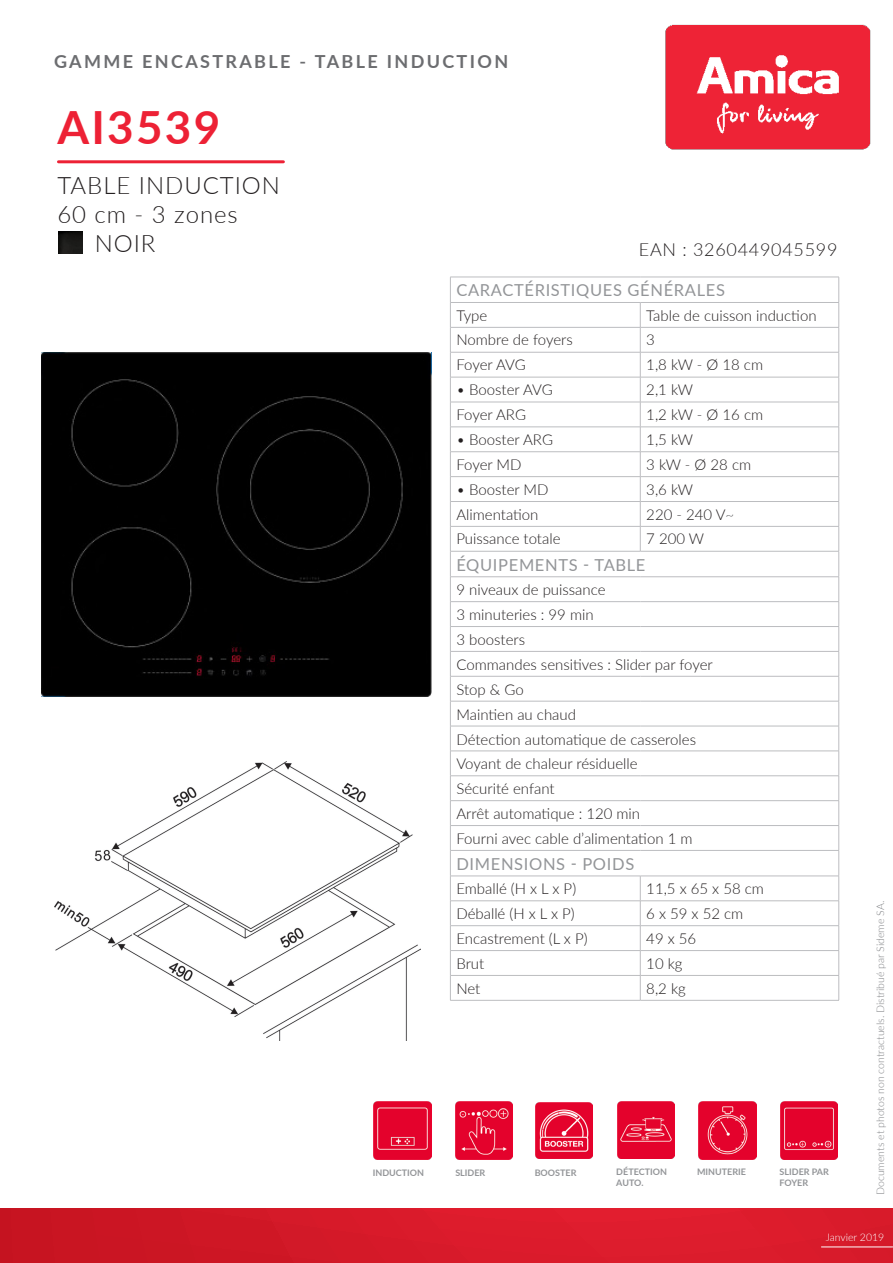
<style>
.page{position:relative;width:893px;height:1263px;background:#fff}
.page>*{position:absolute;margin:0;border:0;box-sizing:border-box;transform-origin:0 0}
.t1{font:700 45.75px "Lato";letter-spacing:.05em;color:#ed2135}
.t2{font:300 24px "Lato";letter-spacing:.04em;color:#231f20}
.t3{font:700 18px "Lato";letter-spacing:.13em;color:#6c6d70}
.t4{font:300 18px "Lato";letter-spacing:.04em;color:#231f20}
.t5{font:16.5px "Lato";letter-spacing:.04em;color:#939598}
.t6{font:300 15px "Lato";color:#231f20}
.t7{font:300 10.5px "Lato";color:#808285}
.t8{font:300 10.5px "Lato";color:#fff}
.t9{font:700 9px "Lato";color:#939598}
.s1{color:#57585a}
</style>
<div class="page">
<div style="left:0;top:1209px;width:893px;height:54px;background:linear-gradient(to right,#ca1422,#e21f30)"></div>
<img style="left:665px;top:24px;width:206px;height:126px">
<hr style="left:58px;top:160px;width:225px;height:3px;background:#ed2135">
<hr style="left:821px;top:1246px;width:72px;height:1px;background:#fff">
<hr style="left:450px;top:876px;width:190px;height:1px;background:#bcbdc0">
<hr style="left:640px;top:876px;width:199px;height:1px;background:#bcbdc0">
<hr style="left:450px;top:900px;width:190px;height:1px;background:#bcbdc0">
<hr style="left:640px;top:900px;width:199px;height:1px;background:#bcbdc0">
<hr style="left:450px;top:925px;width:190px;height:1px;background:#bcbdc0">
<hr style="left:640px;top:925px;width:199px;height:1px;background:#bcbdc0">
<hr style="left:450px;top:950px;width:190px;height:1px;background:#bcbdc0">
<hr style="left:640px;top:950px;width:199px;height:1px;background:#bcbdc0">
<hr style="left:450px;top:975px;width:190px;height:1px;background:#bcbdc0">
<hr style="left:640px;top:975px;width:199px;height:1px;background:#bcbdc0">
<svg style="left:640px;top:876px;width:1px;height:124px"></svg>
<hr style="left:450px;top:1000px;width:190px;height:1px;background:#bcbdc0">
<hr style="left:640px;top:1000px;width:199px;height:1px;background:#bcbdc0">
<hr style="left:450px;top:277px;width:190px;height:1px;background:#bcbdc0">
<hr style="left:640px;top:277px;width:199px;height:1px;background:#bcbdc0">
<hr style="left:450px;top:302px;width:190px;height:1px;background:#bcbdc0">
<hr style="left:640px;top:302px;width:199px;height:1px;background:#bcbdc0">
<svg style="left:640px;top:303px;width:1px;height:248px"></svg>
<svg style="left:838px;top:277px;width:1px;height:723px"></svg>
<hr style="left:450px;top:327px;width:190px;height:1px;background:#bcbdc0">
<hr style="left:640px;top:327px;width:199px;height:1px;background:#bcbdc0">
<hr style="left:450px;top:352px;width:190px;height:1px;background:#bcbdc0">
<hr style="left:640px;top:352px;width:199px;height:1px;background:#bcbdc0">
<hr style="left:450px;top:377px;width:190px;height:1px;background:#bcbdc0">
<hr style="left:640px;top:377px;width:199px;height:1px;background:#bcbdc0">
<hr style="left:450px;top:402px;width:190px;height:1px;background:#bcbdc0">
<hr style="left:640px;top:402px;width:199px;height:1px;background:#bcbdc0">
<hr style="left:450px;top:427px;width:190px;height:1px;background:#bcbdc0">
<hr style="left:640px;top:427px;width:199px;height:1px;background:#bcbdc0">
<hr style="left:450px;top:451px;width:190px;height:1px;background:#bcbdc0">
<hr style="left:640px;top:451px;width:199px;height:1px;background:#bcbdc0">
<hr style="left:450px;top:476px;width:190px;height:1px;background:#bcbdc0">
<hr style="left:640px;top:476px;width:199px;height:1px;background:#bcbdc0">
<hr style="left:450px;top:501px;width:190px;height:1px;background:#bcbdc0">
<hr style="left:640px;top:501px;width:199px;height:1px;background:#bcbdc0">
<hr style="left:450px;top:526px;width:190px;height:1px;background:#bcbdc0">
<hr style="left:640px;top:526px;width:199px;height:1px;background:#bcbdc0">
<hr style="left:450px;top:551px;width:190px;height:1px;background:#bcbdc0">
<hr style="left:640px;top:551px;width:199px;height:1px;background:#bcbdc0">
<hr style="left:450px;top:576px;width:190px;height:1px;background:#bcbdc0">
<hr style="left:640px;top:576px;width:199px;height:1px;background:#bcbdc0">
<hr style="left:450px;top:601px;width:190px;height:1px;background:#bcbdc0">
<hr style="left:640px;top:601px;width:199px;height:1px;background:#bcbdc0">
<hr style="left:450px;top:626px;width:190px;height:1px;background:#bcbdc0">
<hr style="left:640px;top:626px;width:199px;height:1px;background:#bcbdc0">
<hr style="left:450px;top:651px;width:190px;height:1px;background:#bcbdc0">
<hr style="left:640px;top:651px;width:199px;height:1px;background:#bcbdc0">
<hr style="left:450px;top:676px;width:190px;height:1px;background:#bcbdc0">
<hr style="left:640px;top:676px;width:199px;height:1px;background:#bcbdc0">
<hr style="left:450px;top:701px;width:190px;height:1px;background:#bcbdc0">
<hr style="left:640px;top:701px;width:199px;height:1px;background:#bcbdc0">
<hr style="left:450px;top:726px;width:190px;height:1px;background:#bcbdc0">
<hr style="left:640px;top:726px;width:199px;height:1px;background:#bcbdc0">
<hr style="left:450px;top:751px;width:190px;height:1px;background:#bcbdc0">
<hr style="left:640px;top:751px;width:199px;height:1px;background:#bcbdc0">
<hr style="left:450px;top:775px;width:190px;height:1px;background:#bcbdc0">
<hr style="left:640px;top:775px;width:199px;height:1px;background:#bcbdc0">
<hr style="left:450px;top:800px;width:190px;height:1px;background:#bcbdc0">
<hr style="left:640px;top:800px;width:199px;height:1px;background:#bcbdc0">
<hr style="left:450px;top:825px;width:190px;height:1px;background:#bcbdc0">
<svg style="left:450px;top:278px;width:1px;height:722px"></svg>
<hr style="left:640px;top:825px;width:199px;height:1px;background:#bcbdc0">
<hr style="left:450px;top:850px;width:190px;height:1px;background:#bcbdc0">
<hr style="left:640px;top:850px;width:199px;height:1px;background:#bcbdc0">
<img style="left:374px;top:1102px;width:57px;height:57px">
<img style="left:455px;top:1102px;width:58px;height:57px">
<img style="left:54px;top:761px;width:367px;height:279px">
<img style="left:536px;top:1102px;width:56px;height:57px">
<img style="left:618px;top:1102px;width:56px;height:56px">
<img style="left:780px;top:1102px;width:58px;height:57px">
<img style="left:59px;top:232px;width:24px;height:22px">
<div style="left:41px;top:352px;width:391px;height:344px;background:#000"></div>
<img style="left:699px;top:1102px;width:57px;height:57px">
<p class="t3" style="left:54px;top:49px;width:456px">GAMME ENCASTRABLE - TABLE INDUCTION</p>
<p class="t1" style="left:57px;top:94px;width:164px">AI3539</p>
<p class="t2" style="left:57px;top:169px;width:224px">TABLE INDUCTION</p>
<p class="t2" style="left:57px;top:198px;width:182px">60 cm - 3 zones</p>
<p class="t2" style="left:95px;top:227px;width:62px">NOIR</p>
<p class="t4" style="left:639px;top:237px;width:200px">EAN : 3260449045599</p>
<p class="t5" style="left:456px;top:278px;width:270px">CARACTÉRISTIQUES GÉNÉRALES</p>
<p class="t6" style="left:456px;top:305px;width:32px">Type</p>
<p class="t6" style="left:646px;top:305px;width:172px">Table de cuisson induction</p>
<p class="t6" style="left:456px;top:330px;width:118px">Nombre de foyers</p>
<p class="t6" style="left:646px;top:330px;width:10px">3</p>
<p class="t6" style="left:456px;top:354px;width:71px">Foyer AVG</p>
<p class="t6" style="left:646px;top:354px;width:118px">1,8 kW - Ø 18 cm</p>
<p class="t6" style="left:456px;top:379px;width:98px">• Booster AVG</p>
<p class="t6" style="left:646px;top:379px;width:48px">2,1 kW</p>
<p class="t6" style="left:456px;top:404px;width:71px">Foyer ARG</p>
<p class="t6" style="left:646px;top:404px;width:118px">1,2 kW - Ø 16 cm</p>
<p class="t6" style="left:456px;top:429px;width:98px">• Booster ARG</p>
<p class="t6" style="left:646px;top:429px;width:48px">1,5 kW</p>
<p class="t6" style="left:456px;top:454px;width:67px">Foyer MD</p>
<p class="t6" style="left:646px;top:454px;width:106px">3 kW - Ø 28 cm</p>
<p class="t6" style="left:456px;top:479px;width:94px">• Booster MD</p>
<p class="t6" style="left:646px;top:479px;width:48px">3,6 kW</p>
<p class="t6" style="left:456px;top:504px;width:84px">Alimentation</p>
<p class="t6" style="left:646px;top:504px;width:89px">220 - 240 V<span class="s1">~</span></p>
<p class="t6" style="left:456px;top:529px;width:106px">Puissance totale</p>
<p class="t6" style="left:646px;top:529px;width:59px">7 200 W</p>
<p class="t5" style="left:456px;top:553px;width:191px">ÉQUIPEMENTS - TABLE</p>
<p class="t6" style="left:456px;top:579px;width:151px">9 niveaux de puissance</p>
<p class="t6" style="left:456px;top:604px;width:139px">3 minuteries : 99 min</p>
<p class="t6" style="left:456px;top:629px;width:70px">3 boosters</p>
<p class="t6" style="left:456px;top:654px;width:258px">Commandes sensitives : Slider par foyer</p>
<p class="t6" style="left:456px;top:679px;width:69px">Stop &amp; Go</p>
<p class="t6" style="left:456px;top:704px;width:121px">Maintien au chaud</p>
<p class="t6" style="left:456px;top:729px;width:241px">Détection automatique de casseroles</p>
<p class="t6" style="left:456px;top:753px;width:183px">Voyant de chaleur résiduelle</p>
<p class="t6" style="left:456px;top:778px;width:100px">Sécurité enfant</p>
<p class="t6" style="left:456px;top:803px;width:185px">Arrêt automatique : 120 min</p>
<p class="t6" style="left:456px;top:828px;width:238px">Fourni avec cable d’alimentation 1 m</p>
<p class="t5" style="left:456px;top:852px;width:179px">DIMENSIONS - POIDS</p>
<p class="t6" style="left:456px;top:878px;width:121px">Emballé (H x L x P)</p>
<p class="t6" style="left:646px;top:878px;width:119px">11,5 x 65 x 58 cm</p>
<p class="t6" style="left:456px;top:903px;width:120px">Déballé (H x L x P)</p>
<p class="t6" style="left:646px;top:903px;width:99px">6 x 59 x 52 cm</p>
<p class="t6" style="left:456px;top:928px;width:133px">Encastrement (L x P)</p>
<p class="t6" style="left:646px;top:928px;width:51px">49 x 56</p>
<p class="t6" style="left:456px;top:953px;width:29px">Brut</p>
<p class="t6" style="left:646px;top:953px;width:38px">10 kg</p>
<p class="t6" style="left:456px;top:978px;width:26px">Net</p>
<p class="t6" style="left:646px;top:978px;width:41px">8,2 kg</p>
<p class="t9" style="left:373px;top:1166px;width:53px">INDUCTION</p>
<p class="t9" style="left:455px;top:1166px;width:32px">SLIDER</p>
<p class="t9" style="left:535px;top:1166px;width:43px">BOOSTER</p>
<p class="t9" style="left:616px;top:1165px;width:52px">DÉTECTION</p>
<p class="t9" style="left:616px;top:1176px;width:29px">AUTO.</p>
<p class="t9" style="left:697px;top:1165px;width:50px">MINUTERIE</p>
<p class="t9" style="left:779px;top:1165px;width:51px">SLIDER PAR</p>
<p class="t9" style="left:779px;top:1176px;width:30px">FOYER</p>
<p class="t7" style="left:873px;top:1195px;width:295px;rotate:-90deg">Documents et photos non contractuels. Distribué par Sideme SA.</p>
<p class="t8" style="left:826px;top:1229px;width:60px">Janvier 2019</p>
</div>
